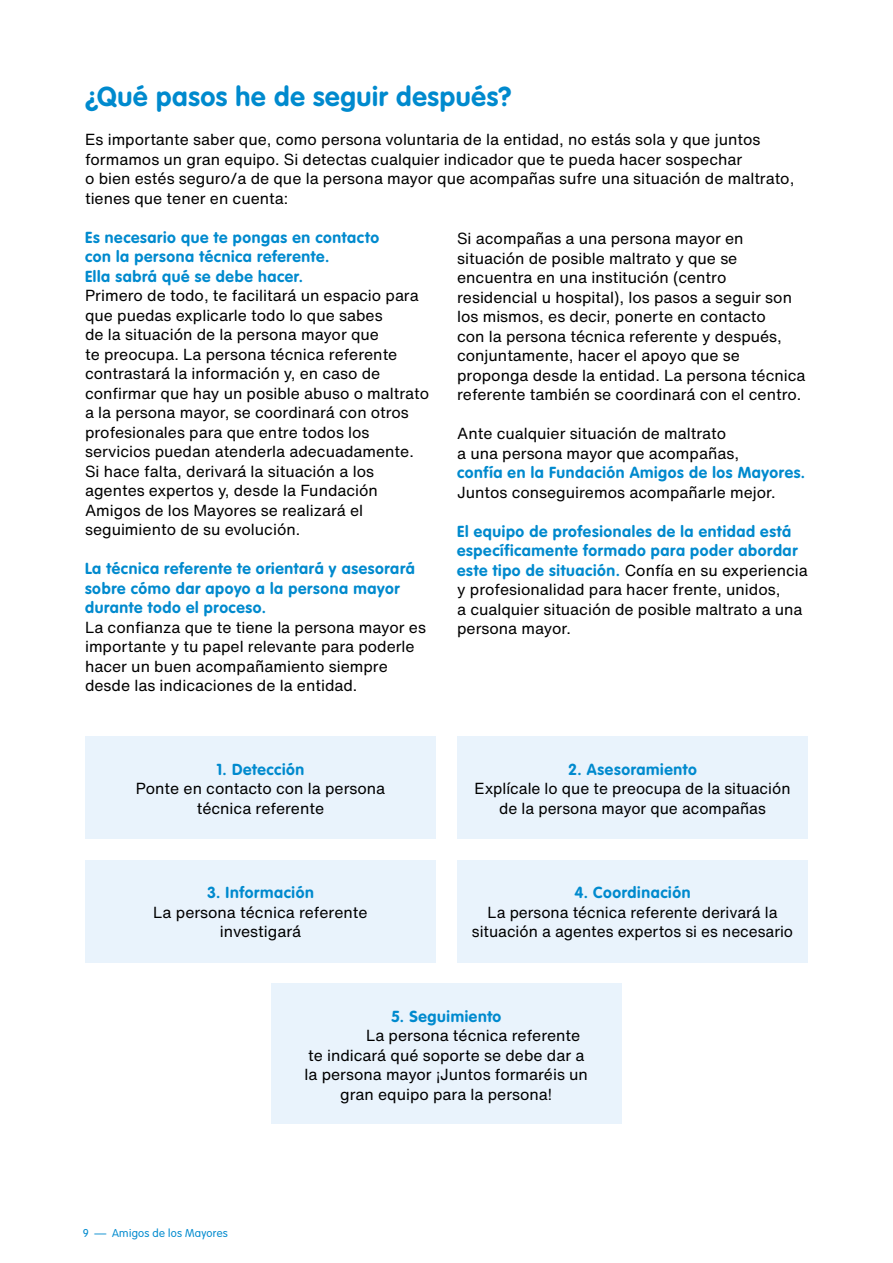
<style>
.page{position:relative;width:893px;height:1263px;background:#fff}
.page>*{position:absolute;margin:0;border:0;box-sizing:border-box;transform-origin:0 0}
.t1{font:700 27px "VAG Rounded";letter-spacing:.025em;color:#008ace}
.t2{font:15.75px/19.5px "Helvetica Now Text";color:#000}
.t3{font:700 15.75px/19.5px "VAG Rounded";letter-spacing:.04em;color:#008ace}
.t4{font:300 11.25px "VAG Rounded";letter-spacing:.03em;color:#008ace}
.s1{font-family:"VAG Rounded";font-weight:700;color:#008ace}
</style>
<div class="page">
<div style="left:85px;top:737px;width:351px;height:102px;background:#e9f3fc"></div>
<div style="left:457px;top:737px;width:351px;height:102px;background:#e9f3fc"></div>
<div style="left:85px;top:860px;width:351px;height:102px;background:#e9f3fc"></div>
<div style="left:457px;top:860px;width:351px;height:102px;background:#e9f3fc"></div>
<div style="left:271px;top:983px;width:351px;height:141px;background:#e9f3fc"></div>
<h1 class="t1" style="left:85px;top:81px;width:428px">¿Qué pasos he de seguir después?</h1>
<p class="t2" style="left:85px;top:129px;width:711px">Es importante saber que, como persona voluntaria de la entidad, no estás sola y que juntos formamos un gran equipo. Si detectas cualquier indicador que te pueda hacer sospechar<br>o bien estés seguro/a de que la persona mayor que acompañas sufre una situación de maltrato, tienes que tener en cuenta:</p>
<p class="t3" style="left:85px;top:227px;width:296px">Es necesario que te pongas en contacto con la persona técnica referente.<br>Ella sabrá qué se debe hacer.</p>
<p class="t2" style="left:85px;top:286px;width:346px">Primero de todo, te facilitará un espacio para que puedas explicarle todo lo que sabes<br>de la situación de la persona mayor que<br>te preocupa. La persona técnica referente contrastará la información y, en caso de confirmar que hay un posible abuso o maltrato a la persona mayor, se coordinará con otros profesionales para que entre todos los servicios puedan atenderla adecuadamente.<br>Si hace falta, derivará la situación a los agentes expertos y, desde la Fundación Amigos de los Mayores se realizará el seguimiento de su evolución.</p>
<p class="t3" style="left:85px;top:559px;width:331px">La técnica referente te orientará y asesorará sobre cómo dar apoyo a la persona mayor durante todo el proceso.</p>
<p class="t2" style="left:85px;top:617px;width:342px">La confianza que te tiene la persona mayor es importante y tu papel relevante para poderle hacer un buen acompañamiento siempre desde las indicaciones de la entidad.</p>
<p class="t2" style="left:457px;top:229px;width:350px">Si acompañas a una persona mayor en situación de posible maltrato y que se encuentra en una institución (centro residencial u hospital), los pasos a seguir son los mismos, es decir, ponerte en contacto<br>con la persona técnica referente y después, conjuntamente, hacer el apoyo que se proponga desde la entidad. La persona técnica referente también se coordinará con el centro.</p>
<p class="t2" style="left:457px;top:424px;width:283px">Ante cualquier situación de maltrato a una persona mayor que acompañas,</p>
<p class="t3" style="left:457px;top:463px;width:350px">confía en la Fundación Amigos de los Mayores.</p>
<p class="t2" style="left:457px;top:482px;width:320px">Juntos conseguiremos acompañarle mejor.</p>
<p class="t3" style="left:457px;top:521px;width:342px">El equipo de profesionales de la entidad está específicamente formado para poder abordar</p>
<p class="t2" style="left:457px;top:560px;width:352px"><span class="s1">este tipo de situación.</span> Confía en su experiencia y profesionalidad para hacer frente, unidos,<br>a cualquier situación de posible maltrato a una persona mayor.</p>
<p class="t3" style="left:216px;top:759px;width:89px">1. Detección</p>
<p class="t2" style="left:136px;top:779px;width:251px;text-align:center">Ponte en contacto con la persona técnica referente</p>
<p class="t3" style="left:207px;top:883px;width:108px">3. Información</p>
<p class="t2" style="left:153px;top:902px;width:216px;text-align:center">La persona técnica referente investigará</p>
<p class="t3" style="left:568px;top:759px;width:130px">2. Asesoramiento</p>
<p class="t2" style="left:475px;top:779px;width:317px;text-align:center">Explícale lo que te preocupa de la situación de la persona mayor que acompañas</p>
<p class="t3" style="left:575px;top:883px;width:117px">4. Coordinación</p>
<p class="t2" style="left:472px;top:902px;width:323px;text-align:center">La persona técnica referente derivará la situación a agentes expertos si es necesario</p>
<p class="t4" style="left:83px;top:1227px;width:146px">9 — Amigos de los Mayores</p>
<p class="t3" style="left:391px;top:1006px;width:112px">5. Seguimiento</p>
<p class="t2" style="left:366px;top:1025px;width:216px">La persona técnica referente</p>
<p class="t2" style="left:308px;top:1045px;width:278px">te indicará qué soporte se debe dar a</p>
<p class="t2" style="left:304px;top:1064px;width:285px">la persona mayor ¡Juntos formaréis un</p>
<p class="t2" style="left:340px;top:1084px;width:213px">gran equipo para la persona!</p>
</div>
